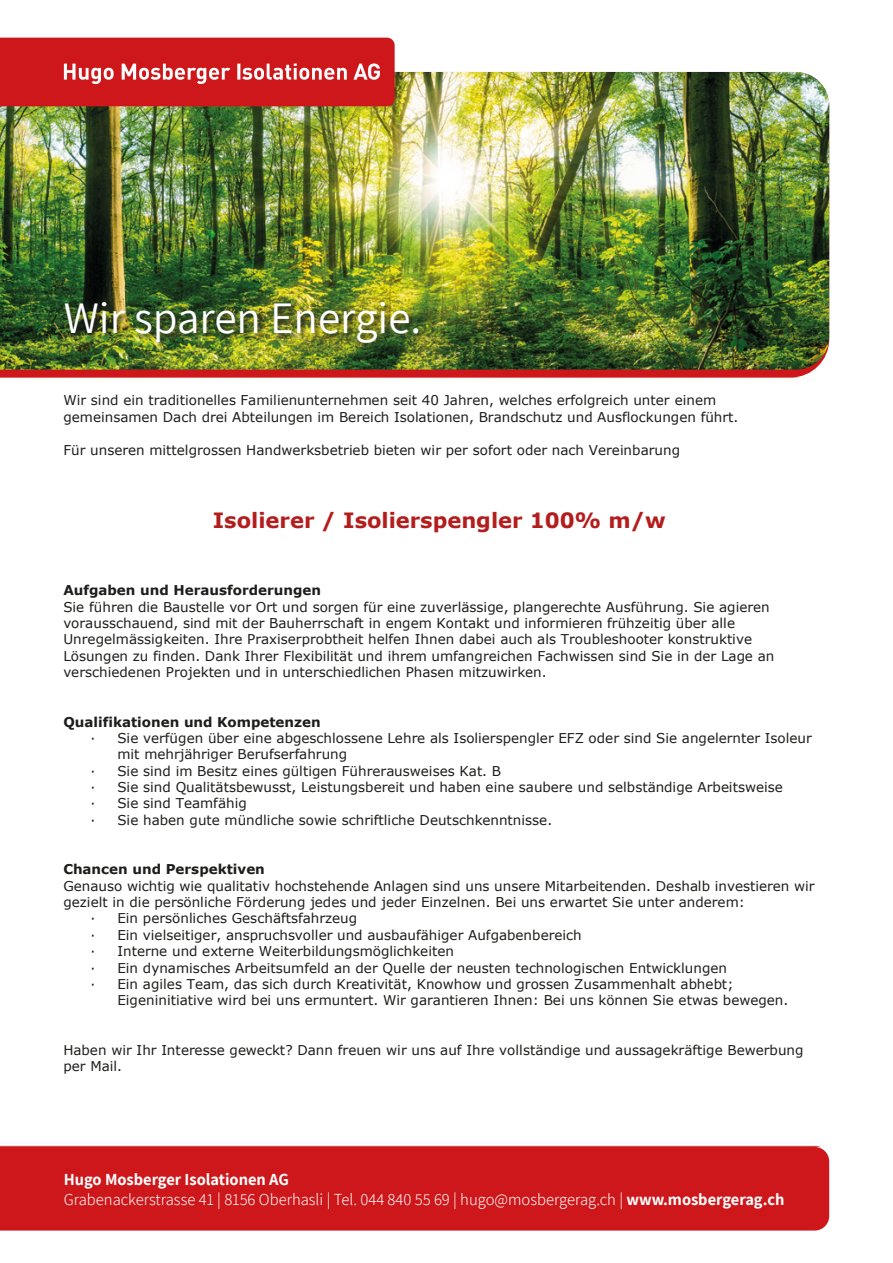
<style>
.page{position:relative;width:893px;height:1263px;background:#fff}
.page>*{position:absolute;margin:0;border:0;box-sizing:border-box;transform-origin:0 0}
.t1{font:45px "Assistant";color:#fff}
.t2{font:700 21px "Verdana";color:#b41d1d}
.t3{font:300 16.5px/19.8px "Assistant";color:#fff}
.t4{font:13.5px/16.4px "Verdana";color:#1d1d1b}
.t5{font:700 13.5px "Verdana";color:#1d1d1b}
.s1{font-weight:700}
</style>
<div class="page">
<div style="left:0;top:370px;width:814px;height:7px;background:#cd171a"></div>
<img style="left:0;top:72px;width:829px;height:298px">
<svg style="left:0;top:38px;width:395px;height:68px;background:#d0292c"></svg>
<div style="left:0;top:1147px;width:829px;height:83px;background:#cd171a"></div>
<div style="left:64px;top:300px;width:362px;height:51px;background:#1d1d1b;opacity:.75"></div>
<h1 class="t1" style="left:64px;top:287px;width:359px">Wir sparen Energie.</h1>
<p class="t4" style="left:63px;top:392px;width:677px">Wir sind ein traditionelles Familienunternehmen seit 40 Jahren, welches erfolgreich unter einem gemeinsamen Dach drei Abteilungen im Bereich Isolationen, Brandschutz und Ausflockungen führt.</p>
<p class="t4" style="left:63px;top:442px;width:618px">Für unseren mittelgrossen Handwerksbetrieb bieten wir per sofort oder nach Vereinbarung</p>
<h2 class="t2" style="left:213px;top:506px;width:454px">Isolierer / Isolierspengler 100% m/w</h2>
<p class="t5" style="left:63px;top:581px;width:259px">Aufgaben und Herausforderungen</p>
<p class="t4" style="left:63px;top:598px;width:712px">Sie führen die Baustelle vor Ort und sorgen für eine zuverlässige, plangerechte Ausführung. Sie agieren vorausschauend, sind mit der Bauherrschaft in engem Kontakt und informieren frühzeitig über alle Unregelmässigkeiten. Ihre Praxiserprobtheit helfen Ihnen dabei auch als Troubleshooter konstruktive Lösungen zu finden. Dank Ihrer Flexibilität und ihrem umfangreichen Fachwissen sind Sie in der Lage an verschiedenen Projekten und in unterschiedlichen Phasen mitzuwirken.</p>
<p class="t5" style="left:63px;top:712px;width:259px">Qualifikationen und Kompetenzen</p>
<p class="t4" style="left:90px;top:730px;width:723px">· Sie verfügen über eine abgeschlossene Lehre als Isolierspengler EFZ oder sind Sie angelernter Isoleur</p>
<p class="t4" style="left:117px;top:746px;width:231px">mit mehrjähriger Berufserfahrung</p>
<p class="t4" style="left:90px;top:762px;width:412px">· Sie sind im Besitz eines gültigen Führerausweises Kat. B</p>
<p class="t4" style="left:90px;top:779px;width:694px">· Sie sind Qualitätsbewusst, Leistungsbereit und haben eine saubere und selbständige Arbeitsweise</p>
<p class="t4" style="left:90px;top:795px;width:158px">· Sie sind Teamfähig</p>
<p class="t4" style="left:90px;top:811px;width:463px">· Sie haben gute mündliche sowie schriftliche Deutschkenntnisse.</p>
<p class="t5" style="left:63px;top:860px;width:203px">Chancen und Perspektiven</p>
<p class="t4" style="left:63px;top:877px;width:753px">Genauso wichtig wie qualitativ hochstehende Anlagen sind uns unsere Mitarbeitenden. Deshalb investieren wir</p>
<p class="t4" style="left:63px;top:894px;width:683px">gezielt in die persönliche Förderung jedes und jeder Einzelnen. Bei uns erwartet Sie unter anderem:</p>
<p class="t4" style="left:90px;top:910px;width:268px">· Ein persönliches Geschäftsfahrzeug</p>
<p class="t4" style="left:90px;top:927px;width:493px">· Ein vielseitiger, anspruchsvoller und ausbaufähiger Aufgabenbereich</p>
<p class="t4" style="left:90px;top:943px;width:365px">· Interne und externe Weiterbildungsmöglichkeiten</p>
<p class="t4" style="left:90px;top:959px;width:638px">· Ein dynamisches Arbeitsumfeld an der Quelle der neusten technologischen Entwicklungen</p>
<p class="t4" style="left:90px;top:976px;width:645px">· Ein agiles Team, das sich durch Kreativität, Knowhow und grossen Zusammenhalt abhebt;</p>
<p class="t4" style="left:117px;top:992px;width:672px">Eigeninitiative wird bei uns ermuntert. Wir garantieren Ihnen: Bei uns können Sie etwas bewegen.</p>
<p class="t4" style="left:63px;top:1041px;width:742px">Haben wir Ihr Interesse geweckt? Dann freuen wir uns auf Ihre vollständige und aussagekräftige Bewerbung per Mail.</p>
<p class="t3" style="left:64px;top:1169px;width:722px"><span class="s1">Hugo Mosberger Isolationen AG<br></span>Grabenackerstrasse 41 | 8156 Oberhasli | Tel. 044 840 55 69 | hugo@mosbergerag.ch | <span class="s1">www.mosbergerag.ch</span></p>
</div>
